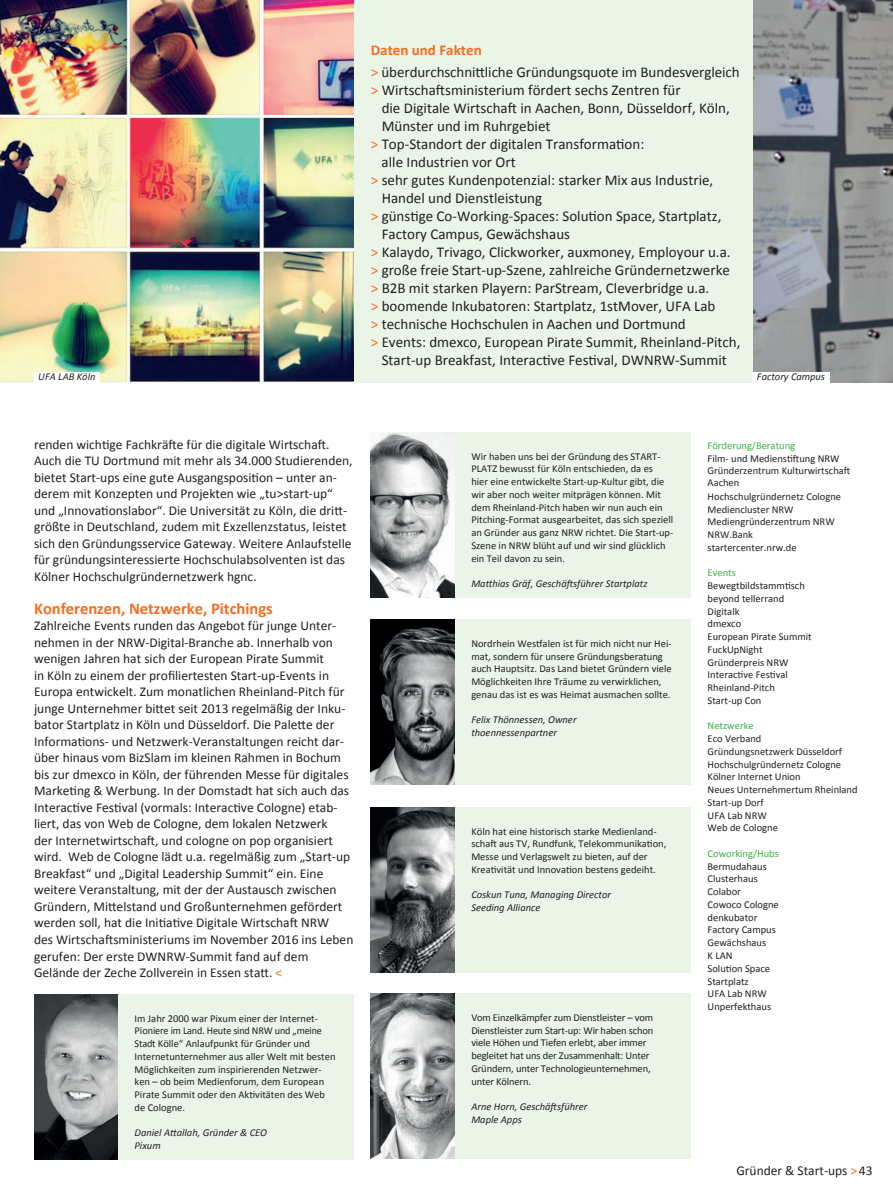
<style>
.page{position:relative;width:893px;height:1191px;background:#fff}
.page>*{position:absolute;margin:0;border:0;box-sizing:border-box;transform-origin:0 0}
.t1{font:700 16.5px "Calibri";color:#f36e21}
.SC_Fliesstext{font:15px/18px "Calibri";color:#231f20}
.t2{font:700 15px "Calibri";color:#f36e21}
.t3{font:13.5px/16.5px "Calibri";color:#231f20}
.t4{font:10.5px/12.8px "Calibri";color:#231f20}
.BU_in_weissem_Kasten{font:italic 10.5px/12.8px "Calibri";color:#231f20}
.t5{font:10.5px "Calibri";color:#40ae49}
.s1{color:#f36e21}
</style>
<div class="page">
<img style="left:1px;top:0;width:353px;height:383px">
<img style="left:753px;top:0;width:140px;height:383px">
<div style="left:34px;top:994px;width:320px;height:165px;background:#eaf5e8"></div>
<img style="left:34px;top:994px;width:84px;height:165px">
<div style="left:371px;top:807px;width:320px;height:165px;background:#eaf5e8"></div>
<img style="left:371px;top:807px;width:83px;height:165px">
<div style="left:371px;top:619px;width:320px;height:165px;background:#eaf5e8"></div>
<img style="left:371px;top:619px;width:83px;height:165px">
<div style="left:371px;top:993px;width:320px;height:165px;background:#eaf5e8"></div>
<img style="left:371px;top:993px;width:83px;height:165px">
<div style="left:354px;top:0;width:399px;height:383px;background:#eaf5e8"></div>
<div style="left:34px;top:372px;width:66px;height:11px;background:#fff"></div>
<div style="left:753px;top:372px;width:77px;height:11px;background:#fff"></div>
<div style="left:371px;top:432px;width:320px;height:165px;background:#eaf5e8"></div>
<img style="left:371px;top:432px;width:83px;height:165px">
<p class="t2" style="left:371px;top:40px;width:112px">Daten und Fakten</p>
<p class="SC_Fliesstext" style="left:371px;top:63px;width:370px"><span class="s1">&gt;</span> überdurchschnittliche Gründungsquote im Bundesvergleich</p>
<p class="SC_Fliesstext" style="left:382px;top:81px;width:350px;text-indent:-11px"><span class="s1">&gt;</span> Wirtschaftsministerium fördert sechs Zentren für<br>die Digitale Wirtschaft in Aachen, Bonn, Düsseldorf, Köln,<br>Münster und im Ruhrgebiet</p>
<p class="SC_Fliesstext" style="left:382px;top:135px;width:264px;text-indent:-11px"><span class="s1">&gt;</span> Top-Standort der digitalen Transformation: alle Industrien vor Ort</p>
<p class="SC_Fliesstext" style="left:382px;top:171px;width:333px;text-indent:-11px"><span class="s1">&gt;</span> sehr gutes Kundenpotenzial: starker Mix aus Industrie,<br>Handel und Dienstleistung</p>
<p class="SC_Fliesstext" style="left:382px;top:207px;width:341px;text-indent:-11px"><span class="s1">&gt;</span> günstige Co-Working-Spaces: Solution Space, Startplatz,<br>Factory Campus, Gewächshaus</p>
<p class="SC_Fliesstext" style="left:371px;top:243px;width:361px"><span class="s1">&gt;</span> Kalaydo, Trivago, Clickworker, auxmoney, Employour u.a.</p>
<p class="SC_Fliesstext" style="left:371px;top:261px;width:361px"><span class="s1">&gt;</span> große freie Start-up-Szene, zahlreiche Gründernetzwerke</p>
<p class="SC_Fliesstext" style="left:371px;top:279px;width:340px"><span class="s1">&gt;</span> B2B mit starken Playern: ParStream, Cleverbridge u.a.</p>
<p class="SC_Fliesstext" style="left:371px;top:297px;width:346px"><span class="s1">&gt;</span> boomende Inkubatoren: Startplatz, 1stMover, UFA Lab</p>
<p class="SC_Fliesstext" style="left:371px;top:315px;width:316px"><span class="s1">&gt;</span> technische Hochschulen in Aachen und Dortmund</p>
<p class="SC_Fliesstext" style="left:371px;top:333px;width:371px;text-align:center"><span class="s1">&gt;</span> Events: dmexco, European Pirate Summit, Rheinland-Pitch,<br>Start-up Breakfast, Interactive Festival, DWNRW-Summit</p>
<p class="BU_in_weissem_Kasten" style="left:38px;top:370px;width:59px">UFA LAB Köln</p>
<p class="BU_in_weissem_Kasten" style="left:757px;top:370px;width:70px">Factory Campus</p>
<p class="t3" style="left:34px;top:436px;width:320px">renden wichtige Fachkräfte für die digitale Wirtschaft.<br>Auch die TU Dortmund mit mehr als 34.000 Studierenden, bietet Start-ups eine gute Ausgangsposition – unter an&shy;derem mit Konzepten und Projekten wie „tu&gt;start-up“ und „Innovationslabor“. Die Universität zu Köln, die dritt&shy;größte in Deutschland, zudem mit Exzellenzstatus, leistet sich den Gründungsservice Gateway. Weitere Anlaufstelle für gründungsinteressierte Hochschulabsolventen ist das Kölner Hochschulgründernetzwerk hgnc.</p>
<p class="t1" style="left:34px;top:598px;width:240px">Konferenzen, Netzwerke, Pitchings</p>
<p class="t3" style="left:34px;top:617px;width:321px">Zahlreiche Events runden das Angebot für junge Unter&shy;nehmen in der NRW-Digital-Branche ab. Innerhalb von wenigen Jahren hat sich der European Pirate Summit<br>in Köln zu einem der profiliertesten Start-up-Events in Europa entwickelt. Zum monatlichen Rheinland-Pitch für junge Unternehmer bittet seit 2013 regelmäßig der Inku&shy;bator Startplatz in Köln und Düsseldorf. Die Palette der Informations- und Netzwerk-Veranstaltungen reicht dar&shy;über hinaus vom BizSlam im kleinen Rahmen in Bochum bis zur dmexco in Köln, der führenden Messe für digitales Marketing &amp; Werbung. In der Domstadt hat sich auch das Interactive Festival (vormals: Interactive Cologne) etab&shy;liert, das von Web de Cologne, dem lokalen Netzwerk<br>der Internetwirtschaft, und cologne on pop organisiert wird. Web de Cologne lädt u.a. regelmäßig zum „Start-up Breakfast“ und „Digital Leadership Summit“ ein. Eine weitere Veranstaltung, mit der der Austausch zwischen Gründern, Mittelstand und Großunternehmen gefördert werden soll, hat die Initiative Digitale Wirtschaft NRW<br>des Wirtschaftsministeriums im November 2016 ins Leben gerufen: Der erste DWNRW-Summit fand auf dem Gelände der Zeche Zollverein in Essen statt. <span class="s1">&lt;</span></p>
<p class="t4" style="left:135px;top:1011px;width:202px">Im Jahr 2000 war Pixum einer der Internet-Pioniere im Land. Heute sind NRW und „meine Stadt Kölle“ Anlaufpunkt für Gründer und Internetunternehmer aus aller Welt mit besten Möglichkeiten zum inspirierenden Netzwer&shy;ken – ob beim Medienforum, dem European Pirate Summit oder den Aktivitäten des Web de Cologne.</p>
<p class="BU_in_weissem_Kasten" style="left:135px;top:1126px;width:134px">Daniel Attallah, Gründer &amp; CEO</p>
<p class="BU_in_weissem_Kasten" style="left:135px;top:1138px;width:28px">Pixum</p>
<p class="t4" style="left:471px;top:450px;width:204px">Wir haben uns bei der Gründung des START-PLATZ bewusst für Köln entschieden, da es<br>hier eine entwickelte Start-up-Kultur gibt, die wir aber noch weiter mitprägen können. Mit dem Rheinland-Pitch haben wir nun auch ein Pitching-Format ausgearbeitet, das sich speziell an Gründer aus ganz NRW richtet. Die Start-up-Szene in NRW blüht auf und wir sind glücklich ein Teil davon zu sein.</p>
<p class="BU_in_weissem_Kasten" style="left:471px;top:577px;width:178px">Matthias Gräf, Geschäftsführer Startplatz</p>
<p class="t4" style="left:471px;top:637px;width:202px">Nordrhein Westfalen ist für mich nicht nur Hei&shy;mat, sondern für unsere Gründungsberatung auch Hauptsitz. Das Land bietet Gründern viele Möglichkeiten Ihre Träume zu verwirklichen, genau das ist es was Heimat ausmachen sollte.</p>
<p class="BU_in_weissem_Kasten" style="left:471px;top:713px;width:107px">Felix Thönnessen, Owner</p>
<p class="BU_in_weissem_Kasten" style="left:471px;top:726px;width:87px">thoennessenpartner</p>
<p class="t4" style="left:471px;top:824px;width:197px">Köln hat eine historisch starke Medienland&shy;schaft aus TV, Rundfunk, Telekommunikation, Messe und Verlagswelt zu bieten, auf der Kreativität und Innovation bestens gedeiht.</p>
<p class="BU_in_weissem_Kasten" style="left:471px;top:888px;width:141px">Coskun Tuna, Managing Director<br>Seeding Alliance</p>
<p class="t4" style="left:471px;top:1011px;width:183px">Vom Einzelkämpfer zum Dienstleister – vom Dienstleister zum Start-up: Wir haben schon viele Höhen und Tiefen erlebt, aber immer begleitet hat uns der Zusammenhalt: Unter Gründern, unter Technologieunternehmen, unter Kölnern.</p>
<p class="BU_in_weissem_Kasten" style="left:471px;top:1100px;width:118px">Arne Horn, Geschäftsführer</p>
<p class="BU_in_weissem_Kasten" style="left:471px;top:1112px;width:52px">Maple Apps</p>
<p class="t5" style="left:708px;top:439px;width:89px">Förderung/Beratung</p>
<p class="t4" style="left:708px;top:452px;width:133px">Film- und Medienstiftung NRW</p>
<p class="t4" style="left:708px;top:465px;width:144px;line-height:11.2px">Gründerzentrum Kulturwirtschaft<br>Aachen</p>
<p class="t4" style="left:708px;top:490px;width:135px">Hochschulgründernetz Cologne</p>
<p class="t4" style="left:708px;top:503px;width:87px">Mediencluster NRW</p>
<p class="t4" style="left:708px;top:515px;width:129px">Mediengründerzentrum NRW</p>
<p class="t4" style="left:708px;top:528px;width:47px">NRW.Bank</p>
<p class="t4" style="left:708px;top:541px;width:91px">startercenter.nrw.de</p>
<p class="t5" style="left:708px;top:566px;width:30px">Events</p>
<p class="t4" style="left:708px;top:579px;width:99px">Bewegtbildstammtisch</p>
<p class="t4" style="left:708px;top:592px;width:78px">beyond tellerrand</p>
<p class="t4" style="left:708px;top:605px;width:33px">Digitalk</p>
<p class="t4" style="left:708px;top:617px;width:35px">dmexco</p>
<p class="t4" style="left:708px;top:630px;width:106px">European Pirate Summit</p>
<p class="t4" style="left:708px;top:643px;width:56px">FuckUpNight</p>
<p class="t4" style="left:708px;top:656px;width:82px">Gründerpreis NRW</p>
<p class="t4" style="left:708px;top:668px;width:82px">Interactive Festival</p>
<p class="t4" style="left:708px;top:681px;width:69px">Rheinland-Pitch</p>
<p class="t4" style="left:708px;top:694px;width:55px">Start-up Con</p>
<p class="t5" style="left:708px;top:719px;width:48px">Netzwerke</p>
<p class="t4" style="left:708px;top:732px;width:55px">Eco Verband</p>
<p class="t4" style="left:708px;top:745px;width:136px">Gründungsnetzwerk Düsseldorf</p>
<p class="t4" style="left:708px;top:758px;width:135px">Hochschulgründernetz Cologne</p>
<p class="t4" style="left:708px;top:770px;width:95px">Kölner Internet Union</p>
<p class="t4" style="left:708px;top:783px;width:152px">Neues Unternehmertum Rheinland</p>
<p class="t4" style="left:708px;top:796px;width:58px">Start-up Dorf</p>
<p class="t4" style="left:708px;top:809px;width:61px">UFA Lab NRW</p>
<p class="t4" style="left:708px;top:821px;width:72px">Web de Cologne</p>
<p class="t5" style="left:708px;top:847px;width:73px">Coworking/Hubs</p>
<p class="t4" style="left:708px;top:860px;width:61px">Bermudahaus</p>
<p class="t4" style="left:708px;top:872px;width:52px">Clusterhaus</p>
<p class="t4" style="left:708px;top:885px;width:35px">Colabor</p>
<p class="t4" style="left:708px;top:898px;width:73px">Cowoco Cologne</p>
<p class="t4" style="left:708px;top:911px;width:51px">denkubator</p>
<p class="t4" style="left:708px;top:923px;width:70px">Factory Campus</p>
<p class="t4" style="left:708px;top:936px;width:60px">Gewächshaus</p>
<p class="t4" style="left:708px;top:949px;width:27px">K LAN</p>
<p class="t4" style="left:708px;top:962px;width:64px">Solution Space</p>
<p class="t4" style="left:708px;top:974px;width:43px">Startplatz</p>
<p class="t4" style="left:708px;top:987px;width:61px">UFA Lab NRW</p>
<p class="t4" style="left:708px;top:1000px;width:65px">Unperfekthaus</p>
<p class="t3" style="left:736px;top:1162px;width:138px">Gründer &amp; Start-ups <span class="s1">&gt;</span>43</p>
</div>
